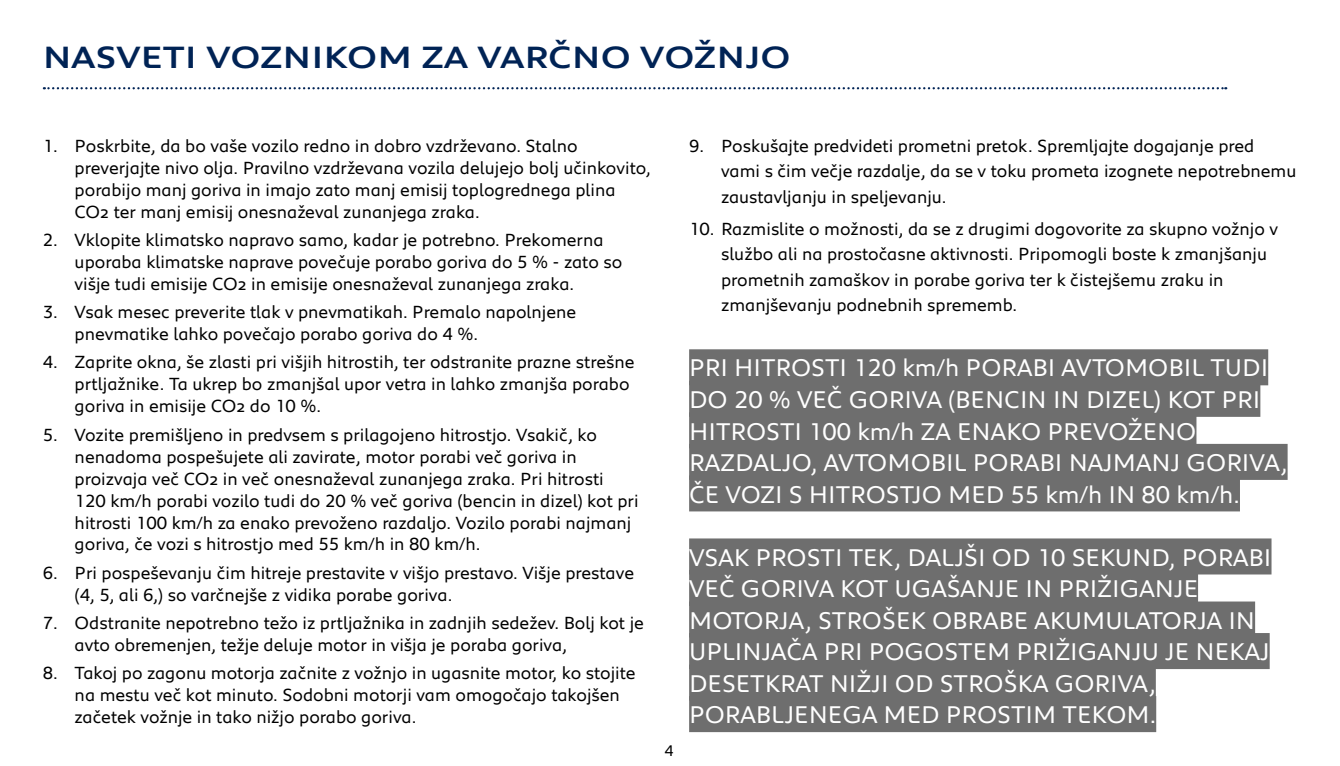
<style>
.page{position:relative;width:1340px;height:766px;background:#fff}
.page>*{position:absolute;margin:0;border:0;box-sizing:border-box;transform-origin:0 0}
.t1{font:500 31.5px "Peugeot Expanded";color:#002355}
.t2{font:24.75px/31.5px "Peugeot";color:#fff}
.t3{font:18px/22.1px "Peugeot";color:#000}
.t4{font:15.75px "Peugeot";color:#000}
</style>
<div class="page">
<svg style="left:44px;top:87px;width:1182px;height:2px"></svg>
<div style="left:689px;top:349px;width:579px;height:36px;background:#6e6e6e"></div>
<div style="left:689px;top:381px;width:571px;height:36px;background:#6e6e6e"></div>
<div style="left:689px;top:412px;width:507px;height:36px;background:#6e6e6e"></div>
<div style="left:689px;top:444px;width:598px;height:36px;background:#6e6e6e"></div>
<div style="left:689px;top:475px;width:550px;height:36px;background:#6e6e6e"></div>
<div style="left:689px;top:538px;width:582px;height:36px;background:#6e6e6e"></div>
<div style="left:689px;top:570px;width:509px;height:36px;background:#6e6e6e"></div>
<div style="left:689px;top:601px;width:566px;height:36px;background:#6e6e6e"></div>
<div style="left:689px;top:633px;width:580px;height:36px;background:#6e6e6e"></div>
<div style="left:689px;top:664px;width:466px;height:36px;background:#6e6e6e"></div>
<div style="left:689px;top:696px;width:467px;height:36px;background:#6e6e6e"></div>
<h1 class="t1" style="left:43px;top:36px;width:749px">NASVETI VOZNIKOM ZA VARČNO VOŽNJO</h1>
<p class="t3" style="left:75px;top:133px;width:577px;text-indent:-32px">1. Poskrbite, da bo vaše vozilo redno in dobro vzdrževano. Stalno preverjajte nivo olja. Pravilno vzdrževana vozila delujejo bolj učinkovito, porabijo manj goriva in imajo zato manj emisij toplogrednega plina CO2 ter manj emisij onesnaževal zunanjega zraka.</p>
<p class="t3" style="left:75px;top:228px;width:549px;text-indent:-32px">2. Vklopite klimatsko napravo samo, kadar je potrebno. Prekomerna uporaba klimatske naprave povečuje porabo goriva do 5 % - zato so višje tudi emisije CO2 in emisije onesnaževal zunanjega zraka.</p>
<p class="t3" style="left:75px;top:300px;width:503px;text-indent:-32px">3. Vsak mesec preverite tlak v pnevmatikah. Premalo napolnjene pnevmatike lahko povečajo porabo goriva do 4 %.</p>
<p class="t3" style="left:75px;top:350px;width:561px;text-indent:-32px">4. Zaprite okna, še zlasti pri višjih hitrostih, ter odstranite prazne strešne prtljažnike. Ta ukrep bo zmanjšal upor vetra in lahko zmanjša porabo goriva in emisije CO2 do 10 %.</p>
<p class="t3" style="left:75px;top:422px;width:565px;text-indent:-32px">5. Vozite premišljeno in predvsem s prilagojeno hitrostjo. Vsakič, ko nenadoma pospešujete ali zavirate, motor porabi več goriva in proizvaja več CO2 in več onesnaževal zunanjega zraka. Pri hitrosti 120 km/h porabi vozilo tudi do 20 % več goriva (bencin in dizel) kot pri hitrosti 100 km/h za enako prevoženo razdaljo. Vozilo porabi najmanj goriva, če vozi s hitrostjo med 55 km/h in 80 km/h.</p>
<p class="t3" style="left:75px;top:560px;width:561px;text-indent:-32px">6. Pri pospeševanju čim hitreje prestavite v višjo prestavo. Višje prestave (4, 5, ali 6,) so varčnejše z vidika porabe goriva.</p>
<p class="t3" style="left:75px;top:610px;width:571px;text-indent:-32px">7. Odstranite nepotrebno težo iz prtljažnika in zadnjih sedežev. Bolj kot je avto obremenjen, težje deluje motor in višja je poraba goriva,</p>
<p class="t3" style="left:75px;top:661px;width:562px;text-indent:-32px">8. Takoj po zagonu motorja začnite z vožnjo in ugasnite motor, ko stojite na mestu več kot minuto. Sodobni motorji vam omogočajo takojšen začetek vožnje in tako nižjo porabo goriva.</p>
<p class="t4" style="left:664px;top:739px;width:11px">4</p>
<p class="t3" style="left:721px;top:132px;width:577px;line-height:25.4px;text-indent:-32px">9. Poskušajte predvideti prometni pretok. Spremljajte dogajanje pred vami s čim večje razdalje, da se v toku prometa izognete nepotrebnemu zaustavljanju in speljevanju.</p>
<p class="t3" style="left:721px;top:215px;width:558px;line-height:25.4px;text-indent:-32px">10. Razmislite o možnosti, da se z drugimi dogovorite za skupno vožnjo v službo ali na prostočasne aktivnosti. Pripomogli boste k zmanjšanju prometnih zamaškov in porabe goriva ter k čistejšemu zraku in zmanjševanju podnebnih sprememb.</p>
<h2 class="t2" style="left:689px;top:351px;width:600px">PRI HITROSTI 120 km/h PORABI AVTOMOBIL TUDI DO 20 % VEČ GORIVA (BENCIN IN DIZEL) KOT PRI HITROSTI 100 km/h ZA ENAKO PREVOŽENO RAZDALJO, AVTOMOBIL PORABI NAJMANJ GORIVA, ČE VOZI S HITROSTJO MED 55 km/h IN 80 km/h.</h2>
<h2 class="t2" style="left:689px;top:540px;width:584px">VSAK PROSTI TEK, DALJŠI OD 10 SEKUND, PORABI VEČ GORIVA KOT UGAŠANJE IN PRIŽIGANJE MOTORJA, STROŠEK OBRABE AKUMULATORJA IN UPLINJAČA PRI POGOSTEM PRIŽIGANJU JE NEKAJ DESETKRAT NIŽJI OD STROŠKA GORIVA, PORABLJENEGA MED PROSTIM TEKOM.</h2>
</div>
